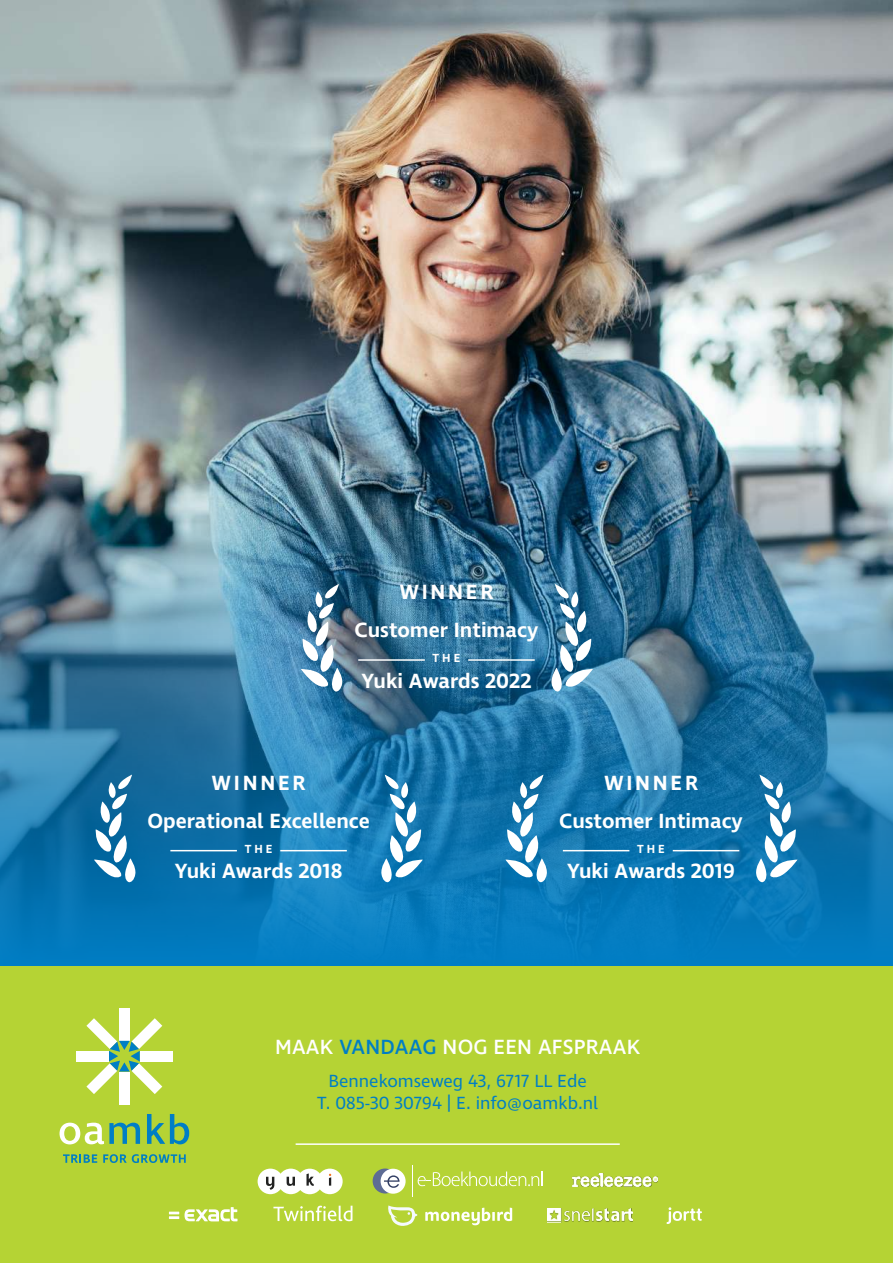
<style>
.page{position:relative;width:893px;height:1263px;background:#fff}
.page>*{position:absolute;margin:0;border:0;box-sizing:border-box;transform-origin:0 0}
.t1{font:600 21px/37.8px "Ingra";color:#fff;text-align:center}
.t2{font:500 21px "Ingra";letter-spacing:.01em;color:#fff}
.t3{font:18px/21.6px "Ingra";color:#007ec5;text-align:center}
.t4{font:600 12px "Ingra";letter-spacing:.25em;color:#fff}
.s1{color:#007ec5}
</style>
<div class="page">
<img style="left:0;top:0;width:893px;height:497px">
<img style="left:0;top:497px;width:893px;height:469px">
<svg style="left:0;top:493px;width:42px;height:23px"></svg>
<div style="left:0;top:966px;width:893px;height:297px;background:#b5d334"></div>
<svg style="left:258px;top:1168px;width:85px;height:26px;background:#e1e5cc"></svg>
<svg style="left:169px;top:1207px;width:68px;height:14px"></svg>
<svg style="left:388px;top:1205px;width:29px;height:21px"></svg>
<svg style="left:425px;top:1208px;width:87px;height:17px"></svg>
<svg style="left:418px;top:1171px;width:125px;height:15px"></svg>
<svg style="left:373px;top:1168px;width:25px;height:25px"></svg>
<div style="left:381px;top:1169px;width:25px;height:25px;background:#fff;border-radius:50%"></div>
<svg style="left:384px;top:1175px;width:16px;height:13px"></svg>
<hr style="left:412px;top:1165px;width:1px;height:32px;background:#fff">
<svg style="left:666px;top:1207px;width:36px;height:17px"></svg>
<img style="left:573px;top:1173px;width:85px;height:13px">
<svg style="left:273px;top:1206px;width:79px;height:15px"></svg>
<img style="left:548px;top:1209px;width:85px;height:14px">
<hr style="left:296px;top:1143px;width:324px;height:2px;background:#fff">
<hr style="left:673px;top:850px;width:66px;height:1px;background:#fff">
<hr style="left:280px;top:850px;width:67px;height:1px;background:#fff">
<hr style="left:563px;top:850px;width:66px;height:1px;background:#fff">
<hr style="left:170px;top:850px;width:67px;height:1px;background:#fff">
<svg style="left:94px;top:774px;width:42px;height:108px"></svg>
<svg style="left:505px;top:774px;width:43px;height:108px"></svg>
<svg style="left:380px;top:774px;width:43px;height:108px"></svg>
<svg style="left:755px;top:774px;width:42px;height:108px"></svg>
<svg style="left:60px;top:1123px;width:80px;height:21px"></svg>
<svg style="left:147px;top:1114px;width:42px;height:30px"></svg>
<svg style="left:63px;top:1154px;width:34px;height:9px"></svg>
<svg style="left:103px;top:1154px;width:83px;height:9px"></svg>
<div style="left:119px;top:1008px;width:11px;height:33px;background:#fff"></div>
<div style="left:119px;top:1071px;width:11px;height:33px;background:#fff"></div>
<div style="left:140px;top:1051px;width:33px;height:10px;background:#fff"></div>
<div style="left:76px;top:1051px;width:33px;height:10px;background:#fff"></div>
<svg style="left:86px;top:1018px;width:76px;height:76px"></svg>
<hr style="left:468px;top:659px;width:67px;height:2px;background:#fff">
<hr style="left:358px;top:659px;width:67px;height:2px;background:#fff">
<svg style="left:301px;top:584px;width:42px;height:108px"></svg>
<svg style="left:551px;top:584px;width:42px;height:108px"></svg>
<p class="t1" style="left:355px;top:574px;width:185px">WINNER<br>Customer Intimacy</p>
<p class="t4" style="left:433px;top:651px;width:29px">THE</p>
<p class="t1" style="left:362px;top:663px;width:171px">Yuki Awards 2022</p>
<p class="t1" style="left:147px;top:765px;width:224px">WINNER<br>Operational Excellence</p>
<p class="t4" style="left:245px;top:841px;width:29px">THE</p>
<p class="t1" style="left:175px;top:853px;width:169px">Yuki Awards 2018</p>
<p class="t1" style="left:559px;top:765px;width:185px">WINNER<br>Customer Intimacy</p>
<p class="t4" style="left:637px;top:841px;width:29px">THE</p>
<p class="t1" style="left:567px;top:853px;width:169px">Yuki Awards 2019</p>
<p class="t2" style="left:275px;top:1033px;width:367px">MAAK <span class="s1">VANDAAG</span> NOG EEN AFSPRAAK</p>
<p class="t3" style="left:317px;top:1071px;width:282px">Bennekomseweg 43, 6717 LL Ede<br>T. 085-30 30794 | E. info@oamkb.nl</p>
</div>
